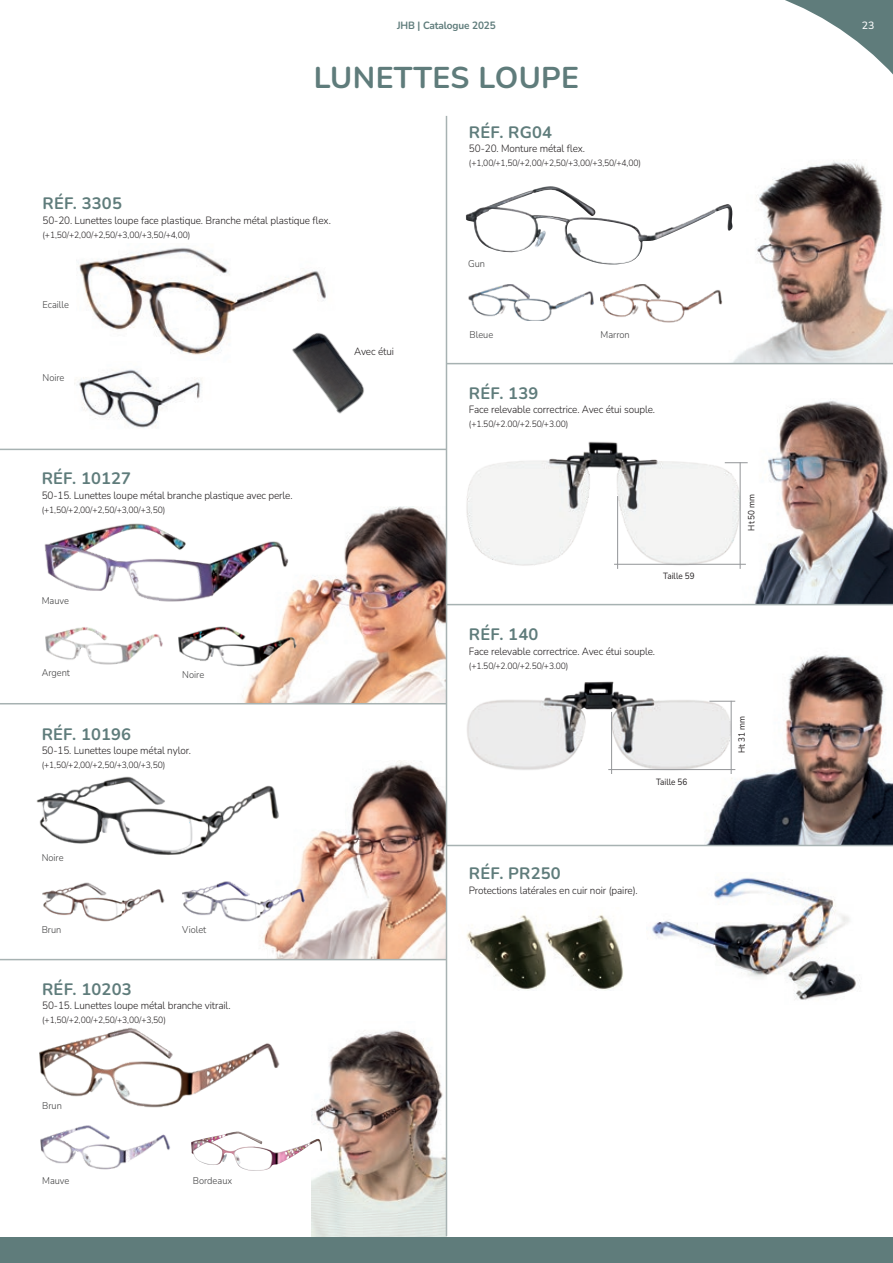
<style>
.page{position:relative;width:893px;height:1263px;background:#fff}
.page>*{position:absolute;margin:0;border:0;box-sizing:border-box;transform-origin:0 0}
.titolo{font:700 30px "Nunito";letter-spacing:.015em;color:#5f7c7b}
.modello{font:700 16.5px "Nunito";letter-spacing:.01em;color:#5f7c7b}
.modello-2{font:300 10.5px "Nunito";letter-spacing:-.01em;color:#231f20;scale:.95 1}
.t1{font:700 10.5px "Nunito";letter-spacing:-.01em;color:#5f7c7b;scale:.95 1}
.t2{font:500 10.5px "Nunito";color:#fff}
.didascalia{font:300 9.75px "Nunito";color:#3e3e3f;scale:.95 1}
.modello-3{font:300 9px "Nunito";letter-spacing:-.01em;color:#231f20;scale:.95 1}
.taglia{font:9px "Nunito";color:#231f20;scale:.9 1}
</style>
<div class="page">
<img style="left:79px;top:247px;width:247px;height:108px">
<img style="left:311px;top:1022px;width:135px;height:215px">
<img style="left:665px;top:654px;width:228px;height:191px">
<img style="left:242px;top:760px;width:204px;height:199px">
<img style="left:726px;top:399px;width:167px;height:205px">
<img style="left:733px;top:160px;width:160px;height:202px">
<img style="left:467px;top:915px;width:69px;height:76px">
<img style="left:536px;top:915px;width:87px;height:76px">
<img style="left:469px;top:284px;width:125px;height:36px">
<img style="left:600px;top:284px;width:123px;height:39px">
<img style="left:466px;top:186px;width:267px;height:78px">
<img style="left:467px;top:670px;width:268px;height:117px">
<hr style="left:611px;top:712px;width:1px;height:62px;background:#939598">
<hr style="left:731px;top:701px;width:1px;height:73px;background:#939598">
<svg style="left:709px;top:701px;width:26px;height:1px"></svg>
<hr style="left:608px;top:769px;width:127px;height:1px;background:#939598">
<img style="left:652px;top:878px;width:208px;height:122px">
<img style="left:466px;top:436px;width:284px;height:140px">
<hr style="left:617px;top:496px;width:1px;height:73px;background:#939598">
<hr style="left:740px;top:462px;width:1px;height:107px;background:#939598">
<svg style="left:725px;top:462px;width:23px;height:1px"></svg>
<hr style="left:614px;top:564px;width:132px;height:1px;background:#939598">
<img style="left:239px;top:506px;width:207px;height:197px">
<img style="left:44px;top:521px;width:248px;height:82px">
<img style="left:45px;top:627px;width:118px;height:38px">
<img style="left:74px;top:369px;width:128px;height:59px">
<img style="left:178px;top:626px;width:120px;height:40px">
<img style="left:40px;top:1125px;width:130px;height:45px">
<img style="left:191px;top:1131px;width:131px;height:40px">
<img style="left:39px;top:1028px;width:241px;height:80px">
<img style="left:36px;top:774px;width:252px;height:92px">
<img style="left:42px;top:882px;width:123px;height:40px">
<img style="left:182px;top:878px;width:124px;height:44px">
<hr style="left:446px;top:116px;width:1px;height:1120px;background:#a7b2b2">
<hr style="left:0;top:449px;width:446px;height:1px;background:#a7b2b2">
<hr style="left:446px;top:363px;width:447px;height:1px;background:#a7b2b2">
<hr style="left:446px;top:604px;width:447px;height:1px;background:#a7b2b2">
<hr style="left:446px;top:845px;width:447px;height:1px;background:#a7b2b2">
<hr style="left:0;top:703px;width:446px;height:1px;background:#a7b2b2">
<hr style="left:0;top:959px;width:446px;height:1px;background:#a7b2b2">
<img style="left:285px;top:321px;width:79px;height:93px">
<svg style="left:785px;top:0;width:108px;height:75px"></svg>
<div style="left:0;top:1237px;width:893px;height:26px;background:#5f7c7b"></div>
<p class="t1" style="left:397px;top:18px;width:105px">JHB | Catalogue 2025</p>
<p class="t2" style="left:862px;top:18px;width:14px">23</p>
<p class="titolo" style="left:314px;top:56px;width:267px">LUNETTES LOUPE</p>
<p class="modello" style="left:43px;top:192px;width:81px">RÉF. 3305</p>
<p class="modello-2" style="left:43px;top:213px;width:305px">50-20. Lunettes loupe face plastique. Branche métal plastique flex.</p>
<p class="modello-3" style="left:43px;top:229px;width:157px">(+1,50/+2,00/+2,50/+3,00/+3,50/+4,00)</p>
<p class="didascalia" style="left:43px;top:297px;width:29px">Ecaille</p>
<p class="didascalia" style="left:43px;top:370px;width:25px">Noire</p>
<p class="modello-2" style="left:354px;top:344px;width:43px">Avec étui</p>
<p class="modello" style="left:42px;top:467px;width:91px">RÉF. 10127</p>
<p class="modello-2" style="left:42px;top:488px;width:266px">50-15. Lunettes loupe métal branche plastique avec perle.</p>
<p class="modello-3" style="left:42px;top:504px;width:132px">(+1,50/+2,00/+2,50/+3,00/+3,50)</p>
<p class="didascalia" style="left:42px;top:593px;width:30px">Mauve</p>
<p class="didascalia" style="left:42px;top:666px;width:31px">Argent</p>
<p class="didascalia" style="left:182px;top:668px;width:25px">Noire</p>
<p class="modello" style="left:42px;top:723px;width:91px">RÉF. 10196</p>
<p class="modello-2" style="left:42px;top:743px;width:159px">50-15. Lunettes loupe métal nylor.</p>
<p class="modello-3" style="left:42px;top:759px;width:132px">(+1,50/+2,00/+2,50/+3,00/+3,50)</p>
<p class="didascalia" style="left:42px;top:850px;width:25px">Noire</p>
<p class="didascalia" style="left:42px;top:923px;width:22px">Brun</p>
<p class="didascalia" style="left:182px;top:923px;width:27px">Violet</p>
<p class="modello" style="left:42px;top:977px;width:91px">RÉF. 10203</p>
<p class="modello-2" style="left:42px;top:998px;width:200px">50-15. Lunettes loupe métal branche vitrail.</p>
<p class="modello-3" style="left:42px;top:1013px;width:132px">(+1,50/+2,00/+2,50/+3,00/+3,50)</p>
<p class="didascalia" style="left:42px;top:1098px;width:22px">Brun</p>
<p class="didascalia" style="left:42px;top:1174px;width:30px">Mauve</p>
<p class="didascalia" style="left:193px;top:1174px;width:43px">Bordeaux</p>
<p class="modello" style="left:469px;top:121px;width:85px">RÉF. RG04</p>
<p class="modello-2" style="left:469px;top:141px;width:124px">50-20. Monture métal flex.</p>
<p class="modello-3" style="left:469px;top:157px;width:183px">(+1,00/+1,50/+2,00/+2,50/+3,00/+3,50/+4,00)</p>
<p class="didascalia" style="left:468px;top:257px;width:19px">Gun</p>
<p class="didascalia" style="left:470px;top:328px;width:26px">Bleue</p>
<p class="didascalia" style="left:600px;top:328px;width:32px">Marron</p>
<p class="modello" style="left:469px;top:381px;width:71px">RÉF. 139</p>
<p class="modello-2" style="left:469px;top:402px;width:197px">Face relevable correctrice. Avec étui souple.</p>
<p class="modello-3" style="left:469px;top:417px;width:106px">(+1.50/+2.00/+2.50/+3.00)</p>
<p class="taglia" style="left:663px;top:569px;width:36px">Taille 59</p>
<p class="modello" style="left:469px;top:623px;width:71px">RÉF. 140</p>
<p class="modello-2" style="left:469px;top:644px;width:197px">Face relevable correctrice. Avec étui souple.</p>
<p class="modello-3" style="left:469px;top:659px;width:106px">(+1.50/+2.00/+2.50/+3.00)</p>
<p class="taglia" style="left:656px;top:776px;width:36px">Taille 56</p>
<p class="modello" style="left:469px;top:862px;width:93px">RÉF. PR250</p>
<p class="modello-2" style="left:469px;top:883px;width:179px">Protections latérales en cuir noir (paire).</p>
<p class="taglia" style="left:745px;top:531px;width:42px;rotate:-90deg">Ht 50 mm</p>
<p class="taglia" style="left:735px;top:753px;width:42px;rotate:-90deg">Ht 31 mm</p>
</div>
